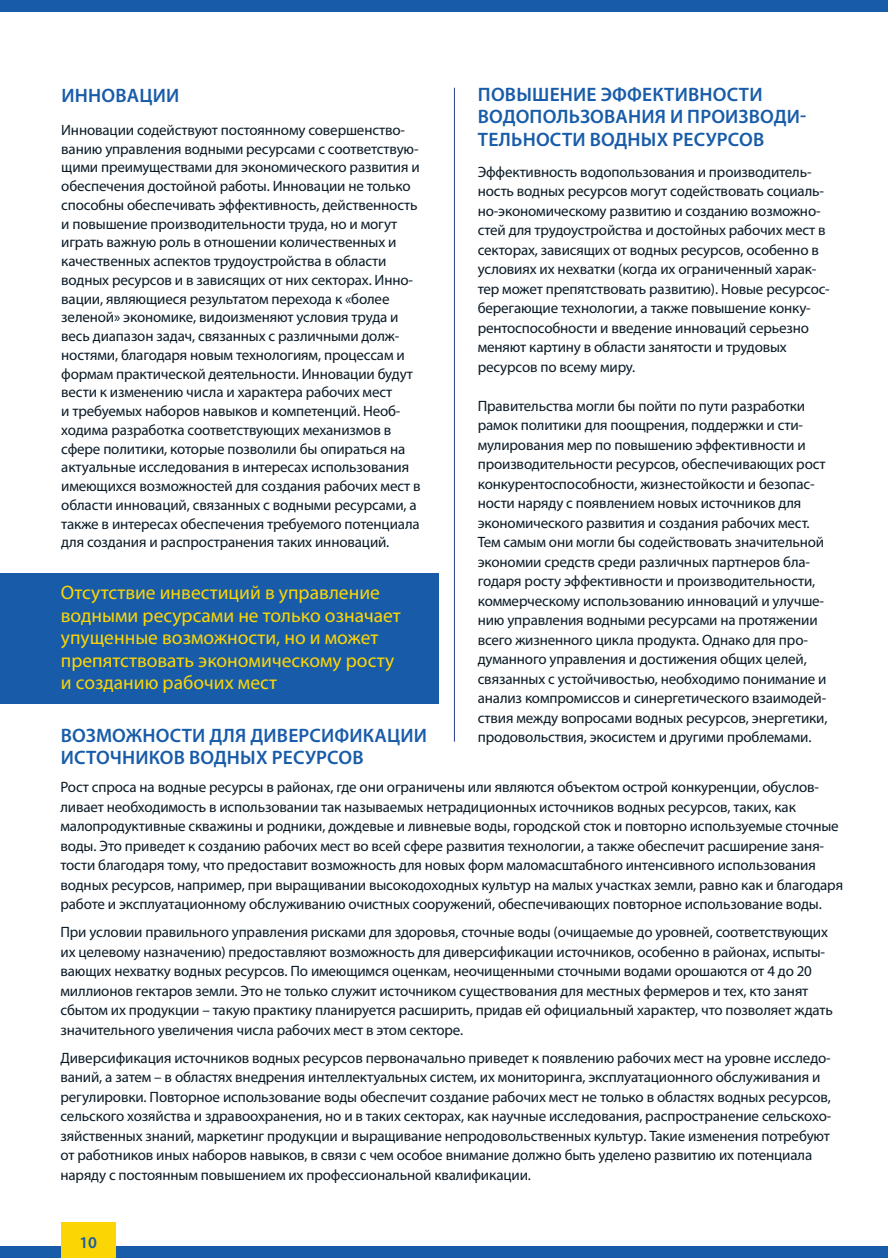
<style>
.page{position:relative;width:888px;height:1258px;background:#fff}
.page>*{position:absolute;margin:0;border:0;box-sizing:border-box;transform-origin:0 0}
.t1{font:19.5px/22.5px "Myriad Pro";color:#fcd604}
.t2{font:600 19.5px/22.5px "Myriad Pro";letter-spacing:.01em;color:#185ca9}
.t3{font:600 16.5px "Myriad Pro";color:#185ca9}
.t4{font:15px/19.5px "Myriad Pro";letter-spacing:-.01em;color:#0a1a26}
</style>
<div class="page">
<div style="left:0;top:1247px;width:888px;height:11px;background:#185ca9"></div>
<div style="left:61px;top:1222px;width:54px;height:36px;background:#fcd604"></div>
<div style="left:0;top:573px;width:439px;height:131px;background:#185ca9"></div>
<div style="left:0;top:0;width:888px;height:11px;background:#185ca9"></div>
<hr style="left:454px;top:88px;width:1px;height:654px;background:#253f8e">
<h1 class="t2" style="left:61px;top:84px;width:119px">ИННОВАЦИИ</h1>
<p class="t4" style="left:61px;top:120px;width:361px;line-height:18.8px">Инновации содействуют постоянному совершенство&shy;ванию управления водными ресурсами с соответствую&shy;щими преимуществами для экономического развития и обеспечения достойной работы. Инновации не только способны обеспечивать эффективность, действенность и повышение производительности труда, но и могут играть важную роль в отношении количественных и качественных аспектов трудоустройства в области водных ресурсов и в зависящих от них секторах. Инно&shy;вации, являющиеся результатом перехода к «более зеленой» экономике, видоизменяют условия труда и весь диапазон задач, связанных с различными долж&shy;ностями, благодаря новым технологиям, процессам и формам практической деятельности. Инновации будут вести к изменению числа и характера рабочих мест<br>и требуемых наборов навыков и компетенций. Необ&shy;ходима разработка соответствующих механизмов в сфере политики, которые позволили бы опираться на актуальные исследования в интересах использования имеющихся возможностей для создания рабочих мест в области инноваций, связанных с водными ресурсами, а также в интересах обеспечения требуемого потенциала для создания и распространения таких инноваций.</p>
<h1 class="t1" style="left:61px;top:581px;width:342px">Отсутствие инвестиций в управление водными ресурсами не только означает упущенные возможности, но и может препятствовать экономическому росту и созданию рабочих мест</h1>
<h1 class="t2" style="left:61px;top:724px;width:368px">ВОЗМОЖНОСТИ ДЛЯ ДИВЕРСИФИКАЦИИ<br>ИСТОЧНИКОВ ВОДНЫХ РЕСУРСОВ</h1>
<h1 class="t2" style="left:478px;top:82px;width:330px">ПОВЫШЕНИЕ ЭФФЕКТИВНОСТИ<br>ВОДОПОЛЬЗОВАНИЯ И ПРОИЗВОДИ-<br>ТЕЛЬНОСТИ ВОДНЫХ РЕСУРСОВ</h1>
<p class="t4" style="left:478px;top:162px;width:354px">Эффективность водопользования и производитель&shy;ность водных ресурсов могут содействовать социаль&shy;но-экономическому развитию и созданию возможно&shy;стей для трудоустройства и достойных рабочих мест в секторах, зависящих от водных ресурсов, особенно в условиях их нехватки (когда их ограниченный харак&shy;тер может препятствовать развитию). Новые ресурсос&shy;берегающие технологии, а также повышение конку&shy;рентоспособности и введение инноваций серьезно меняют картину в области занятости и трудовых ресурсов по всему миру.</p>
<p class="t4" style="left:478px;top:396px;width:351px">Правительства могли бы пойти по пути разработки рамок политики для поощрения, поддержки и сти&shy;мулирования мер по повышению эффективности и производительности ресурсов, обеспечивающих рост конкурентоспособности, жизнестойкости и безопас&shy;ности наряду с появлением новых источников для экономического развития и создания рабочих мест.<br>Тем самым они могли бы содействовать значительной экономии средств среди различных партнеров бла&shy;годаря росту эффективности и производительности, коммерческому использованию инноваций и улучше&shy;нию управления водными ресурсами на протяжении всего жизненного цикла продукта. Однако для про&shy;думанного управления и достижения общих целей, связанных с устойчивостью, необходимо понимание и анализ компромиссов и синергетического взаимодей&shy;ствия между вопросами водных ресурсов, энергетики, продовольствия, экосистем и другими проблемами.</p>
<p class="t4" style="left:60px;top:777px;width:784px">Рост спроса на водные ресурсы в районах, где они ограничены или являются объектом острой конкуренции, обуслов&shy;ливает необходимость в использовании так называемых нетрадиционных источников водных ресурсов, таких, как малопродуктивные скважины и родники, дождевые и ливневые воды, городской сток и повторно используемые сточные воды. Это приведет к созданию рабочих мест во всей сфере развития технологии, а также обеспечит расширение заня&shy;тости благодаря тому, что предоставит возможность для новых форм маломасштабного интенсивного использования водных ресурсов, например, при выращивании высокодоходных культур на малых участках земли, равно как и благодаря работе и эксплуатационному обслуживанию очистных сооружений, обеспечивающих повторное использование воды.</p>
<p class="t4" style="left:60px;top:922px;width:774px">При условии правильного управления рисками для здоровья, сточные воды (очищаемые до уровней, соответствующих их целевому назначению) предоставляют возможность для диверсификации источников, особенно в районах, испыты&shy;вающих нехватку водных ресурсов. По имеющимся оценкам, неочищенными сточными водами орошаются от 4 до 20 миллионов гектаров земли. Это не только служит источником существования для местных фермеров и тех, кто занят сбытом их продукции – такую практику планируется расширить, придав ей официальный характер, что позволяет ждать значительного увеличения числа рабочих мест в этом секторе.</p>
<p class="t4" style="left:60px;top:1048px;width:772px">Диверсификация источников водных ресурсов первоначально приведет к появлению рабочих мест на уровне исследо&shy;ваний, а затем – в областях внедрения интеллектуальных систем, их мониторинга, эксплуатационного обслуживания и регулировки. Повторное использование воды обеспечит создание рабочих мест не только в областях водных ресурсов, сельского хозяйства и здравоохранения, но и в таких секторах, как научные исследования, распространение сельскохо&shy;зяйственных знаний, маркетинг продукции и выращивание непродовольственных культур. Такие изменения потребуют от работников иных наборов навыков, в связи с чем особое внимание должно быть уделено развитию их потенциала наряду с постоянным повышением их профессиональной квалификации.</p>
<p class="t3" style="left:80px;top:1231px;width:19px">10</p>
</div>
